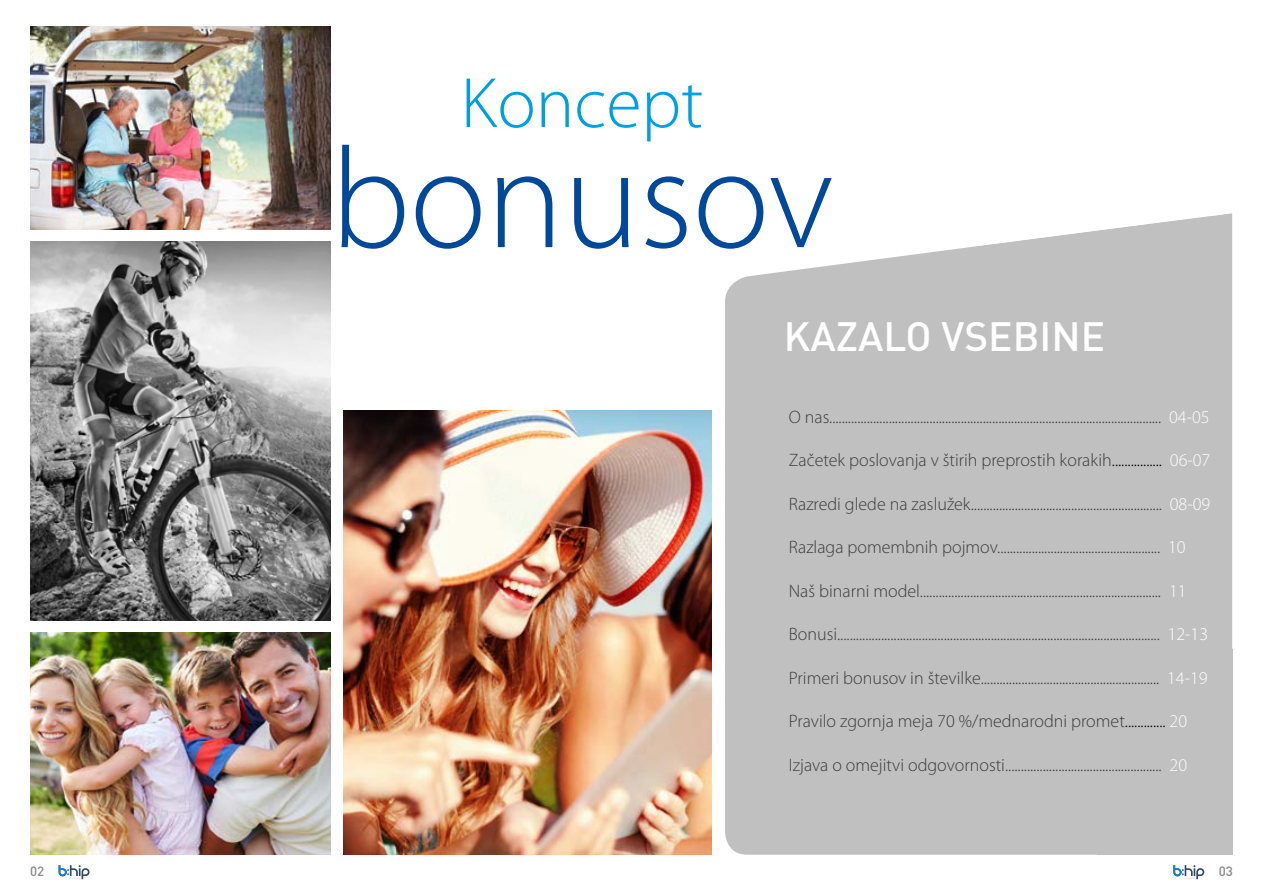
<style>
.page{position:relative;width:1263px;height:893px;background:#fff}
.page>*{position:absolute;margin:0;border:0;box-sizing:border-box;transform-origin:0 0}
.t1{font:300 144px "Myriad Pro";color:#00489a}
.t2{font:300 72px "Myriad Pro";color:#009fe3}
.t3{font:500 40.5px "DIN Pro";color:#fff}
.t4{font:300 18px "Myriad Pro";color:#3d3d3d}
.t5{font:500 13.35px "DIN Pro";color:#888}
.s1{color:#fff}
.s2{color:#000}
</style>
<div class="page">
<svg style="left:59px;top:865px;width:31px;height:14px"></svg>
<svg style="left:1173px;top:865px;width:31px;height:14px"></svg>
<img style="left:31px;top:27px;width:300px;height:203px">
<img style="left:31px;top:241px;width:300px;height:380px">
<img style="left:31px;top:632px;width:300px;height:223px">
<img style="left:343px;top:410px;width:368px;height:445px">
<div style="left:725px;top:246px;width:507px;height:609px;background:#c0c0c0"></div>
<div style="left:1097px;top:650px;width:135px;height:205px;background:#c0c0c0"></div>
<svg style="left:981px;top:213px;width:252px;height:33px"></svg>
<h2 class="t2" style="left:461px;top:64px;width:244px">Koncept</h2>
<h1 class="t1" style="left:331px;top:120px;width:504px">bonusov</h1>
<h3 class="t3" style="left:784px;top:308px;width:323px">KAZALO VSEBINE</h3>
<p class="t4" style="left:789px;top:407px;width:422px">O nas.......................................................................................................... <span class="s1">04-05</span></p>
<p class="t4" style="left:789px;top:450px;width:423px">Začetek poslovanja v štirih preprostih korakih<span class="s2">................</span> <span class="s1">06-07</span></p>
<p class="t4" style="left:789px;top:494px;width:423px">Razredi glede na zaslužek............................................................. <span class="s1">08-09</span></p>
<p class="t4" style="left:789px;top:537px;width:398px">Razlaga pomembnih pojmov.................................................... <span class="s1">10</span></p>
<p class="t4" style="left:789px;top:581px;width:399px">Naš binarni model............................................................................. <span class="s1">11</span></p>
<p class="t4" style="left:789px;top:624px;width:421px">Bonusi....................................................................................................... <span class="s1">12-13</span></p>
<p class="t4" style="left:789px;top:668px;width:420px">Primeri bonusov in številke......................................................... <span class="s1">14-19</span></p>
<p class="t4" style="left:789px;top:711px;width:400px">Pravilo zgornja meja 70 %/mednarodni promet<span class="s2">.............</span> <span class="s1">20</span></p>
<p class="t4" style="left:789px;top:755px;width:400px">Izjava o omejitvi odgovornosti.................................................. <span class="s1">20</span></p>
<p class="t5" style="left:30px;top:862px;width:16px">02</p>
<p class="t5" style="left:1219px;top:862px;width:16px">03</p>
</div>
